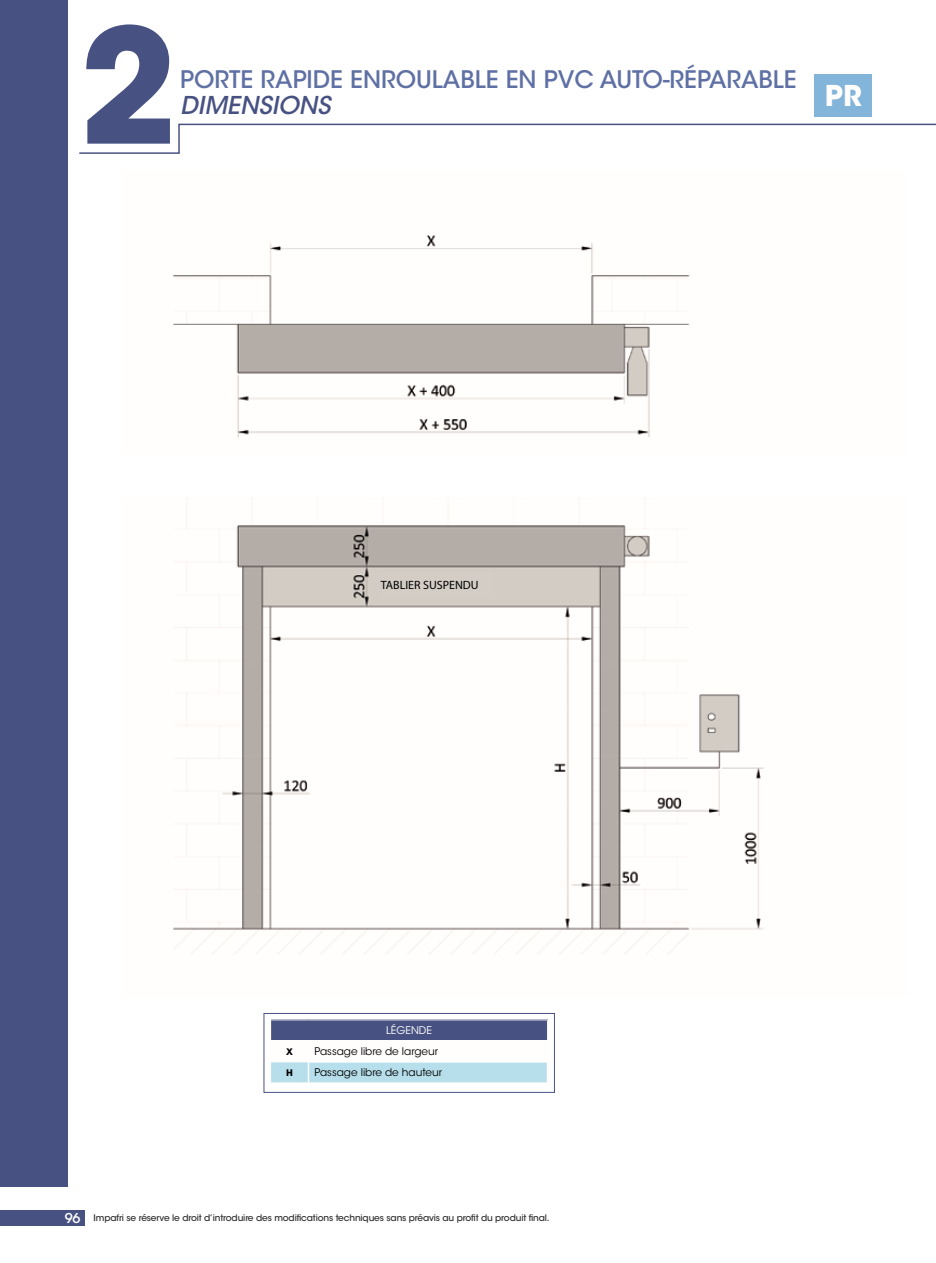
<style>
.page{position:relative;width:936px;height:1263px;background:#fff}
.page>*{position:absolute;margin:0;border:0;box-sizing:border-box;transform-origin:0 0}
.t1{font:700 158.1px "ITC Avant Garde Std";color:#485282}
.t2{font:700 28.5px "ITC Avant Garde Std";color:#fffefd}
.t3{font:italic 500 24.45px "ITC Avant Garde Std";color:#485282}
.t4{font:500 24px "ITC Avant Garde Std";color:#5e70a4}
.t5{font:12px "Myriad Pro";color:#000}
.t6{font:10.5px "ITC Avant Garde Std";color:#000}
.t7{font:10.5px "ITC Avant Garde Std";color:#fffefd}
.t8{font:500 9px "ITC Avant Garde Std";letter-spacing:-.015em;color:#2c2c2b}
.t9{font:700 9px "ITC Avant Garde Std";color:#000}
.s1{font-size:13.5px;color:#fffefd}
</style>
<div class="page">
<div style="left:814px;top:74px;width:58px;height:43px;background:#83b4da"></div>
<img style="left:173px;top:497px;width:591px;height:458px">
<img style="left:173px;top:235px;width:517px;height:203px">
<svg style="left:271px;top:1020px;width:277px;height:63px"></svg>
<div style="left:264px;top:1013px;width:290px;height:79px;border:1px solid #485282"></div>
<div style="left:0;top:0;width:67px;height:1186px;background:#485282"></div>
<svg style="left:79px;top:123px;width:856px;height:31px"></svg>
<div style="left:382px;top:571px;width:110px;height:26px;background:#d3cdc5"></div>
<div style="left:0;top:1210px;width:85px;height:15px;background:#485282"></div>
<h1 class="t1" style="left:79px;top:-17px;width:99px">2</h1>
<h3 class="t4" style="left:180px;top:65px;width:618px">PORTE RAPIDE ENROULABLE EN PVC AUTO-RÉPARABLE</h3>
<h3 class="t3" style="left:180px;top:90px;width:152px">DIMENSIONS</h3>
<h2 class="t2" style="left:824px;top:77px;width:38px">PR</h2>
<h3 class="t5" style="left:381px;top:577px;width:99px">TABLIER SUSPENDU</h3>
<p class="t7" style="left:386px;top:1024px;width:47px">LÉGENDE</p>
<p class="t9" style="left:286px;top:1045px;width:8px">X</p>
<p class="t6" style="left:314px;top:1044px;width:125px">Passage libre de largeur</p>
<p class="t9" style="left:286px;top:1066px;width:8px">H</p>
<p class="t6" style="left:314px;top:1065px;width:129px">Passage libre de hauteur</p>
<p class="t8" style="left:65px;top:1212px;width:486px"><span class="s1">96</span> Impafri se réserve le droit d’introduire des modifications techniques sans préavis au profit du produit final.</p>
</div>
